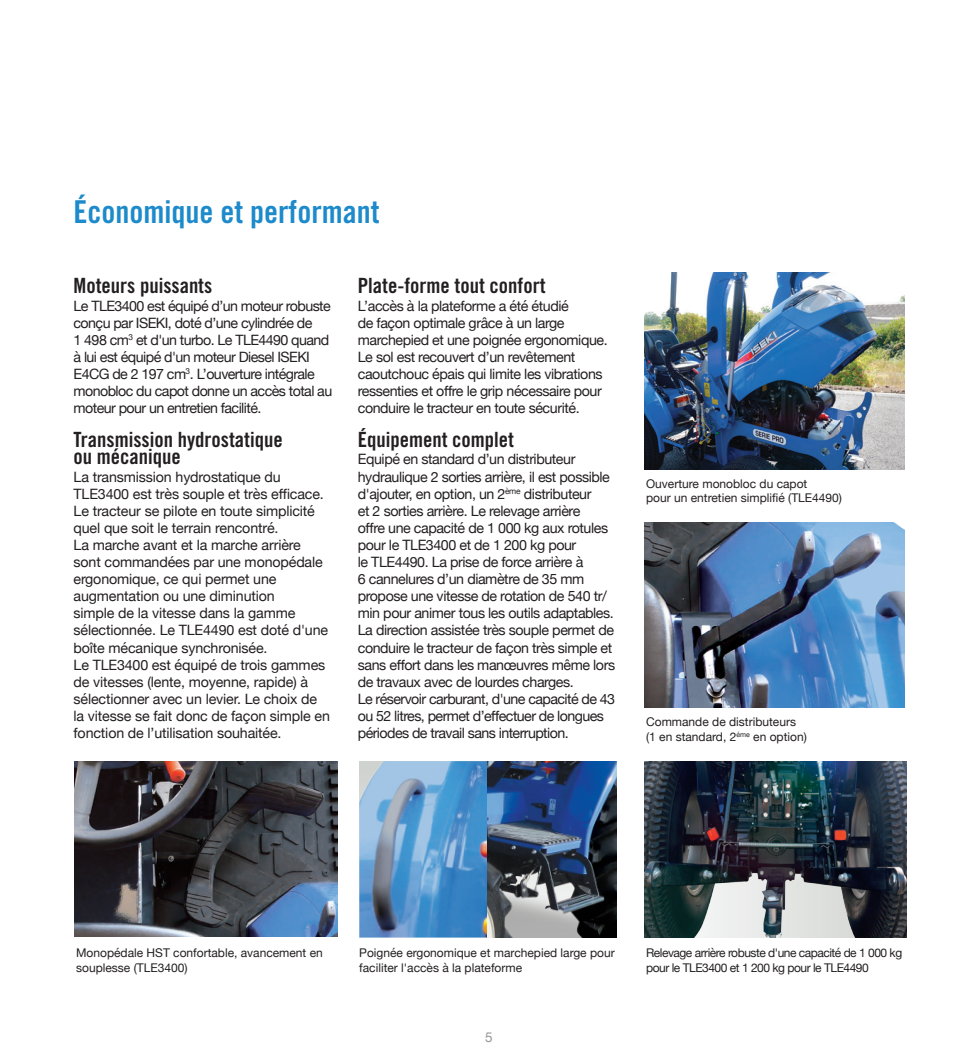
<style>
.page{position:relative;width:978px;height:1063px;background:#fff}
.page>*{position:absolute;margin:0;border:0;box-sizing:border-box;transform-origin:0 0}
.t1{font:31.5px "Trade Gothic LT Std Bd Cn 20";color:#1d8acb}
.t2{font:21px/17.1px "Trade Gothic LT Std Bd Cn 20";color:#231f20}
.t3{font:14.25px/17.1px "Helvetica Neue";letter-spacing:-.03em;color:#231f20}
.t4{font:14.25px/17.1px "Helvetica Neue";letter-spacing:-.01em;color:#231f20}
.t5{font:13.5px "Helvetica Neue";color:#939598}
.t6{font:12px/14.4px "Helvetica Neue";color:#231f20}
.t7{font:12px/14.4px "Helvetica Neue";letter-spacing:-.04em;color:#231f20}
</style>
<div class="page">
<img style="left:74px;top:761px;width:263px;height:176px">
<img style="left:359px;top:761px;width:129px;height:177px">
<img style="left:488px;top:761px;width:128px;height:177px">
<img style="left:644px;top:761px;width:263px;height:177px">
<img style="left:644px;top:523px;width:260px;height:185px">
<img style="left:644px;top:273px;width:260px;height:196px">
<h1 class="t1" style="left:74px;top:192px;width:308px">Économique et performant</h1>
<h2 class="t2" style="left:74px;top:277px;width:140px">Moteurs puissants</h2>
<p class="t3" style="left:74px;top:298px;width:260px">Le TLE3400 est équipé d’un moteur robuste conçu par ISEKI, doté d’une cylindrée de<br>1 498 cm<sup>3</sup> et d'un turbo. Le TLE4490 quand à lui est équipé d'un moteur Diesel ISEKI E4CG de 2 197 cm<sup>3</sup>. L’ouverture intégrale monobloc du capot donne un accès total au moteur pour un entretien facilité.</p>
<h2 class="t2" style="left:74px;top:431px;width:211px">Transmission hydrostatique ou mécanique</h2>
<p class="t4" style="left:74px;top:469px;width:258px">La transmission hydrostatique du TLE3400 est très souple et très efficace.<br>Le tracteur se pilote en toute simplicité quel que soit le terrain rencontré.<br>La marche avant et la marche arrière sont commandées par une monopédale ergonomique, ce qui permet une augmentation ou une diminution<br>simple de la vitesse dans la gamme sélectionnée. Le TLE4490 est doté d'une boîte mécanique synchronisée.<br>Le TLE3400 est équipé de trois gammes de vitesses (lente, moyenne, rapide) à sélectionner avec un levier. Le choix de la vitesse se fait donc de façon simple en fonction de l’utilisation souhaitée.</p>
<h2 class="t2" style="left:358px;top:277px;width:189px">Plate-forme tout confort</h2>
<p class="t3" style="left:358px;top:298px;width:251px">L’accès à la plateforme a été étudié<br>de façon optimale grâce à un large marchepied et une poignée ergonomique.<br>Le sol est recouvert d’un revêtement caoutchouc épais qui limite les vibrations ressenties et offre le grip nécessaire pour conduire le tracteur en toute sécurité.</p>
<h2 class="t2" style="left:358px;top:431px;width:158px">Équipement complet</h2>
<p class="t3" style="left:358px;top:452px;width:259px">Equipé en standard d’un distributeur hydraulique 2 sorties arrière, il est possible d'ajouter, en option, un 2<sup>ème</sup> distributeur<br>et 2 sorties arrière. Le relevage arrière<br>offre une capacité de 1 000 kg aux rotules pour le TLE3400 et de 1 200 kg pour<br>le TLE4490. La prise de force arrière à<br>6 cannelures d’un diamètre de 35 mm propose une vitesse de rotation de 540 tr/ min pour animer tous les outils adaptables.<br>La direction assistée très souple permet de conduire le tracteur de façon très simple et sans effort dans les manœuvres même lors de travaux avec de lourdes charges.<br>Le réservoir carburant, d'une capacité de 43 ou 52 litres, permet d’effectuer de longues périodes de travail sans interruption.</p>
<p class="t6" style="left:646px;top:477px;width:197px">Ouverture monobloc du capot<br>pour un entretien simplifié (TLE4490)</p>
<p class="t6" style="left:646px;top:716px;width:162px">Commande de distributeurs (1 en standard, 2<sup>éme</sup> en option)</p>
<p class="t6" style="left:76px;top:947px;width:248px">Monopédale HST confortable, avancement en souplesse (TLE3400)</p>
<p class="t6" style="left:359px;top:947px;width:257px">Poignée ergonomique et marchepied large pour faciliter l'accès à la plateforme</p>
<p class="t7" style="left:646px;top:947px;width:258px">Relevage arrière robuste d'une capacité de 1 000 kg pour le TLE3400 et 1 200 kg pour le TLE4490</p>
<p class="t5" style="left:485px;top:1027px;width:9px">5</p>
</div>
